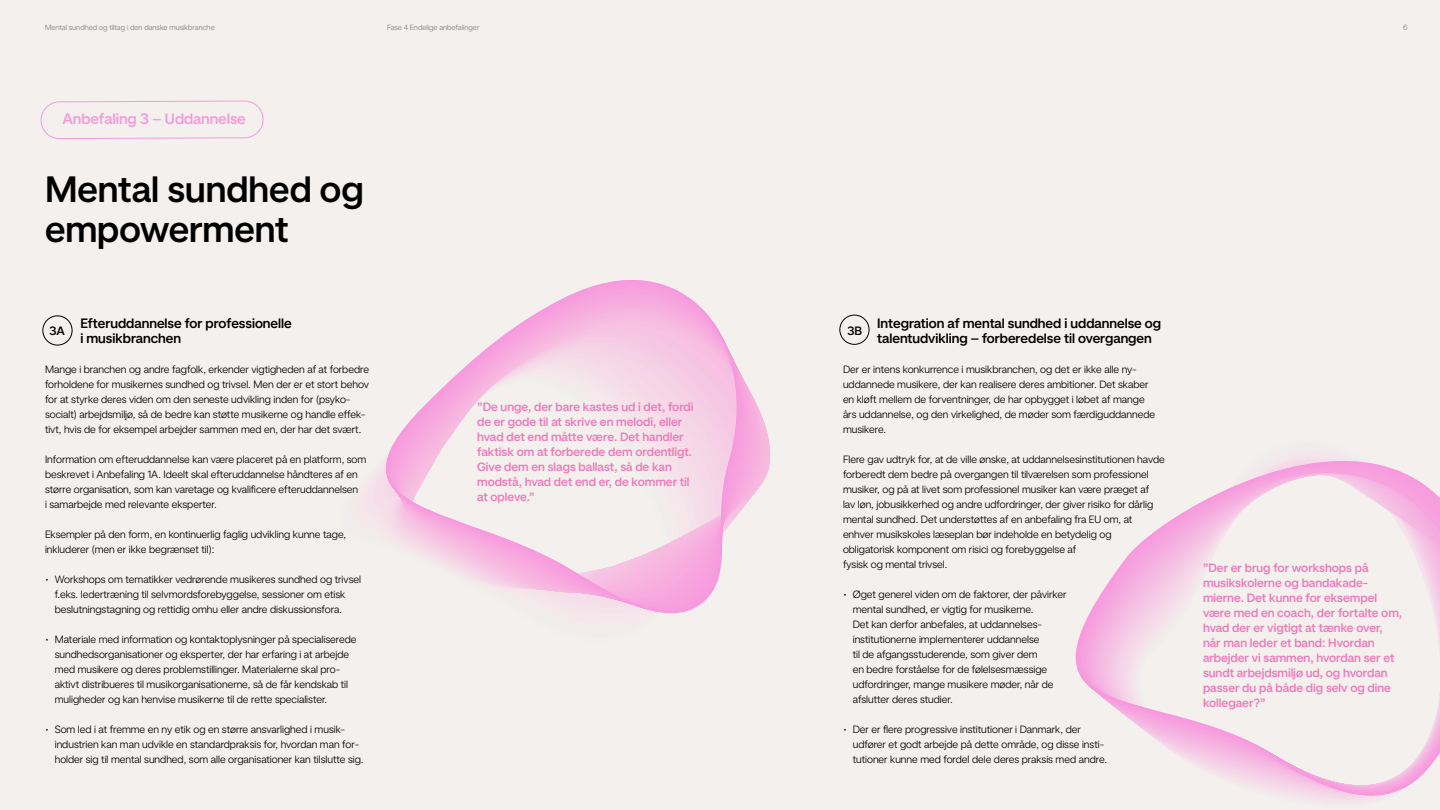
<style>
.page{position:relative;width:1440px;height:810px;background:#f4f0ed}
.page>*{position:absolute;margin:0;border:0;box-sizing:border-box;transform-origin:0 0}
.t1{font:700 36.38px/40.4px "Universal Sans Display";color:#000}
.t2{font:700 15px "Universal Sans Display";color:#f79add}
.t3{font:700 13.5px/15px "Universal Sans Display";color:#000}
.t4{font:700 12px/15px "Universal Sans Display";color:#ed7cba}
.t5{font:700 12px "Universal Sans Display";color:#000}
.t6{font:300 10.5px/15px "Universal Sans Display";color:#000}
.t7{font:300 7.5px "Universal Sans Display";color:#808080}
</style>
<div class="page">
<svg style="left:1075px;top:457px;width:365px;height:345px"></svg>
<svg style="left:366px;top:280px;width:399px;height:334px"></svg>
<svg style="left:40px;top:101px;width:224px;height:38px"></svg>
<div style="left:43px;top:316px;width:29px;height:29px;border:1px solid #000;border-radius:50%"></div>
<div style="left:840px;top:315px;width:29px;height:29px;border:1px solid #000;border-radius:50%"></div>
<p class="t7" style="left:45px;top:23px;width:171px">Mental sundhed og tiltag i den danske musikbranche</p>
<p class="t7" style="left:387px;top:23px;width:94px">Fase 4 Endelige anbefalinger</p>
<p class="t7" style="left:1403px;top:23px;width:6px">6</p>
<h2 class="t2" style="left:62px;top:111px;width:185px">Anbefaling 3 – Uddannelse</h2>
<h1 class="t1" style="left:45px;top:169px;width:320px">Mental sundhed og empowerment</h1>
<p class="t3" style="left:80px;top:316px;width:213px">Efteruddannelse for professionelle i musikbranchen</p>
<p class="t6" style="left:45px;top:362px;width:325px">Mange i branchen og andre fagfolk, erkender vigtigheden af at forbedre forholdene for musikernes sundhed og trivsel. Men der er et stort behov for at styrke deres viden om den seneste udvikling inden for (psyko&shy;socialt) arbejdsmiljø, så de bedre kan støtte musikerne og handle effek&shy;tivt, hvis de for eksempel arbejder sammen med en, der har det svært.</p>
<p class="t6" style="left:45px;top:452px;width:323px">Information om efteruddannelse kan være placeret på en platform, som beskrevet i Anbefaling 1A. Ideelt skal efteruddannelse håndteres af en større organisation, som kan varetage og kvalificere efteruddannelsen<br>i samarbejde med relevante eksperter.</p>
<p class="t6" style="left:45px;top:527px;width:303px">Eksempler på den form, en kontinuerlig faglig udvikling kunne tage, inkluderer (men er ikke begrænset til):</p>
<p class="t6" style="left:55px;top:572px;width:308px;text-indent:-10px">• Workshops om tematikker vedrørende musikeres sundhed og trivsel f.eks. ledertræning til selvmordsforebyggelse, sessioner om etisk beslutningstagning og rettidig omhu eller andre diskussionsfora.</p>
<p class="t6" style="left:55px;top:632px;width:303px;text-indent:-10px">• Materiale med information og kontaktoplysninger på specialiserede sundhedsorganisationer og eksperter, der har erfaring i at arbejde med musikere og deres problemstillinger. Materialerne skal pro&shy;aktivt distribueres til musikorganisationerne, så de får kendskab til muligheder og kan henvise musikerne til de rette specialister.</p>
<p class="t6" style="left:55px;top:722px;width:310px;text-indent:-10px">• Som led i at fremme en ny etik og en større ansvarlighed i musik&shy;industrien kan man udvikle en standardpraksis for, hvordan man for&shy;holder sig til mental sundhed, som alle organisationer kan tilslutte sig.</p>
<p class="t3" style="left:877px;top:316px;width:285px">Integration af mental sundhed i uddannelse og talentudvikling – forberedelse til overgangen</p>
<p class="t6" style="left:843px;top:362px;width:314px">Der er intens konkurrence i musikbranchen, og det er ikke alle ny&shy;uddannede musikere, der kan realisere deres ambitioner. Det skaber en kløft mellem de forventninger, de har opbygget i løbet af mange års uddannelse, og den virkelighed, de møder som færdiguddannede musikere.</p>
<p class="t6" style="left:843px;top:452px;width:323px">Flere gav udtryk for, at de ville ønske, at uddannelsesinstitutionen havde forberedt dem bedre på overgangen til tilværelsen som professionel musiker, og på at livet som professionel musiker kan være præget af<br>lav løn, jobusikkerhed og andre udfordringer, der giver risiko for dårlig mental sundhed. Det understøttes af en anbefaling fra EU om, at enhver musikskoles læseplan bør indeholde en betydelig og obligatorisk komponent om risici og forebyggelse af<br>fysisk og mental trivsel.</p>
<p class="t6" style="left:853px;top:587px;width:215px;text-indent:-10px">• Øget generel viden om de faktorer, der påvirker mental sundhed, er vigtig for musikerne.<br>Det kan derfor anbefales, at uddannelses&shy;institutionerne implementerer uddannelse<br>til de afgangsstuderende, som giver dem<br>en bedre forståelse for de følelsesmæssige udfordringer, mange musikere møder, når de afslutter deres studier.</p>
<p class="t6" style="left:853px;top:722px;width:256px;text-indent:-10px">• Der er flere progressive institutioner i Danmark, der udfører et godt arbejde på dette område, og disse insti&shy;tutioner kunne med fordel dele deres praksis med andre.</p>
<p class="t5" style="left:50px;top:324px;width:17px">3A</p>
<p class="t5" style="left:847px;top:324px;width:16px">3B</p>
<p class="t4" style="left:477px;top:399px;width:218px">”De unge, der bare kastes ud i det, fordi de er gode til at skrive en melodi, eller hvad det end måtte være. Det handler faktisk om at forberede dem ordentligt.<br>Give dem en slags ballast, så de kan modstå, hvad det end er, de kommer til at opleve.”</p>
<p class="t4" style="left:1203px;top:560px;width:201px">”Der er brug for workshops på musikskolerne og bandakade&shy;mierne. Det kunne for eksempel være med en coach, der fortalte om, hvad der er vigtigt at tænke over, når man leder et band: Hvordan arbejder vi sammen, hvordan ser et sundt arbejdsmiljø ud, og hvordan passer du på både dig selv og dine kollegaer?”</p>
</div>
